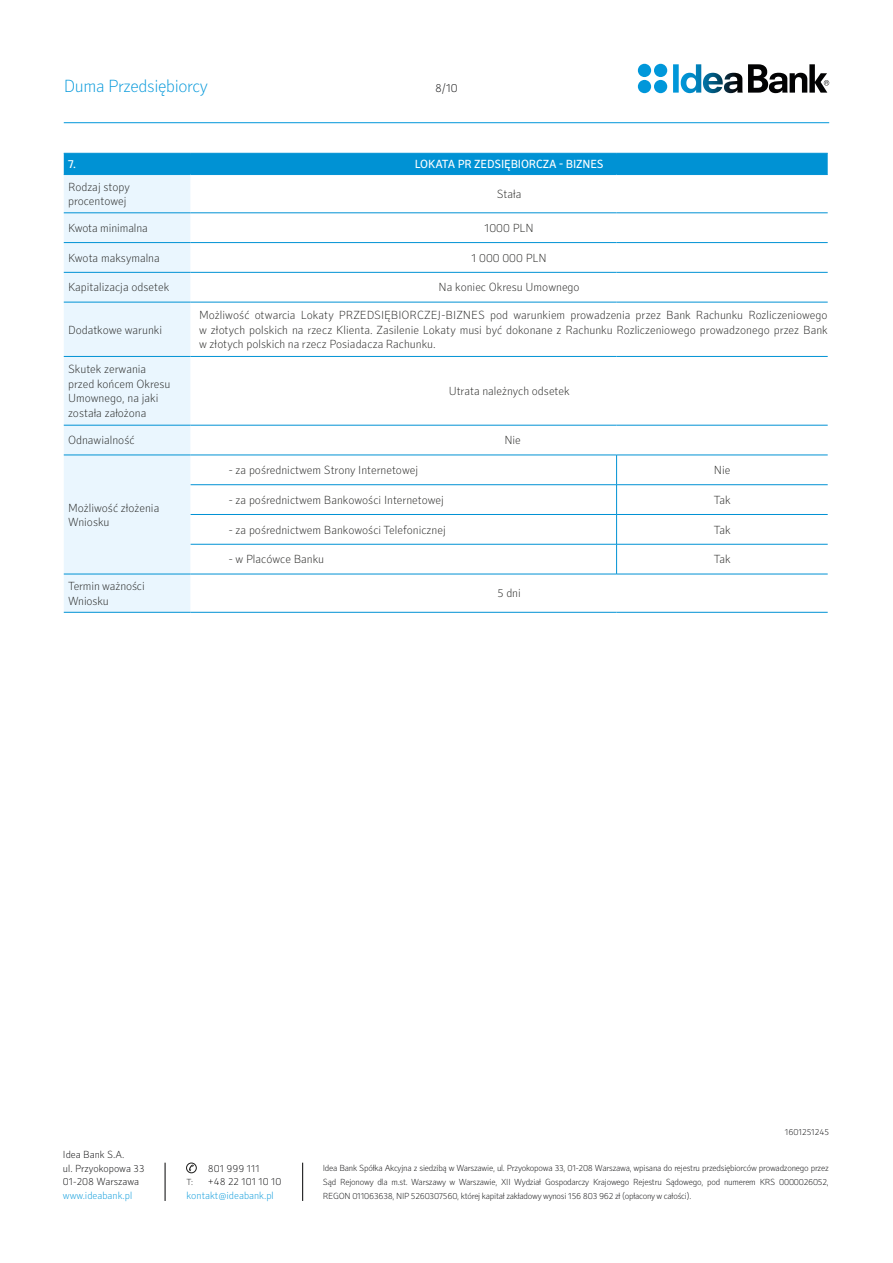
<style>
.page{position:relative;width:893px;height:1263px;background:#fff}
.page>*{position:absolute;margin:0;border:0;box-sizing:border-box;transform-origin:0 0}
.t1{font:100 18px "Secca";letter-spacing:-.02em;color:#0097da}
.t2{font:100 12px/14.4px "Secca";color:#1d1d1b}
.t3{font:12px "Secca";letter-spacing:-.01em;color:#fff}
.t4{font:100 12px "Secca";color:#020203}
.t5{font:100 10.5px/13.5px "Secca";color:#020203}
.t6{font:100 10.5px "Secca";color:#0097da}
.t7{font:100 9px/13.8px "Secca";letter-spacing:-.025em;color:#020203;text-align:justify}
</style>
<div class="page">
<hr style="left:64px;top:122px;width:765px;height:1px;background:#0097da">
<svg style="left:638px;top:64px;width:29px;height:29px"></svg>
<svg style="left:673px;top:64px;width:156px;height:29px"></svg>
<hr style="left:165px;top:1163px;width:1px;height:38px;background:#020203">
<hr style="left:302px;top:1163px;width:1px;height:38px;background:#020203">
<svg style="left:188px;top:1165px;width:6px;height:6px"></svg>
<div style="left:186px;top:1163px;width:10px;height:10px;border:1px solid #1d1d1c;border-radius:50%"></div>
<div style="left:64px;top:154px;width:764px;height:20px;background:#0092d4"></div>
<div style="left:64px;top:175px;width:127px;height:437px;background:#eaf6fe"></div>
<svg style="left:191px;top:212px;width:637px;height:400px"></svg>
<hr style="left:64px;top:213px;width:127px;height:1px;background:#0092d4">
<hr style="left:64px;top:242px;width:127px;height:1px;background:#0092d4">
<hr style="left:64px;top:272px;width:127px;height:1px;background:#0092d4">
<hr style="left:64px;top:302px;width:127px;height:1px;background:#0092d4">
<hr style="left:64px;top:356px;width:127px;height:1px;background:#0092d4">
<hr style="left:64px;top:425px;width:127px;height:1px;background:#0092d4">
<hr style="left:64px;top:455px;width:127px;height:1px;background:#0092d4">
<hr style="left:64px;top:574px;width:127px;height:1px;background:#0092d4">
<hr style="left:191px;top:484px;width:426px;height:1px;background:#0092d4">
<hr style="left:191px;top:514px;width:426px;height:1px;background:#0092d4">
<hr style="left:191px;top:544px;width:426px;height:1px;background:#0092d4">
<hr style="left:64px;top:612px;width:127px;height:1px;background:#0092d4">
<hr style="left:64px;top:153px;width:127px;height:1px;background:#0092d4">
<hr style="left:64px;top:174px;width:127px;height:1px;background:#0092d4">
<hr style="left:191px;top:153px;width:426px;height:1px;background:#0092d4">
<hr style="left:617px;top:153px;width:211px;height:1px;background:#0092d4">
<hr style="left:191px;top:174px;width:426px;height:1px;background:#0092d4">
<hr style="left:617px;top:174px;width:211px;height:1px;background:#0092d4">
<hr style="left:191px;top:213px;width:426px;height:1px;background:#0092d4">
<hr style="left:617px;top:213px;width:211px;height:1px;background:#0092d4">
<hr style="left:191px;top:242px;width:426px;height:1px;background:#0092d4">
<hr style="left:617px;top:242px;width:211px;height:1px;background:#0092d4">
<hr style="left:191px;top:272px;width:426px;height:1px;background:#0092d4">
<hr style="left:617px;top:272px;width:211px;height:1px;background:#0092d4">
<hr style="left:191px;top:302px;width:426px;height:1px;background:#0092d4">
<hr style="left:617px;top:302px;width:211px;height:1px;background:#0092d4">
<hr style="left:191px;top:356px;width:426px;height:1px;background:#0092d4">
<hr style="left:617px;top:356px;width:211px;height:1px;background:#0092d4">
<hr style="left:191px;top:425px;width:426px;height:1px;background:#0092d4">
<hr style="left:617px;top:425px;width:211px;height:1px;background:#0092d4">
<hr style="left:191px;top:455px;width:426px;height:1px;background:#0092d4">
<hr style="left:617px;top:455px;width:211px;height:1px;background:#0092d4">
<hr style="left:617px;top:484px;width:211px;height:1px;background:#0092d4">
<hr style="left:617px;top:514px;width:211px;height:1px;background:#0092d4">
<svg style="left:616px;top:455px;width:1px;height:89px"></svg>
<hr style="left:617px;top:544px;width:211px;height:1px;background:#0092d4">
<hr style="left:616px;top:544px;width:1px;height:30px;background:#0092d4">
<hr style="left:191px;top:574px;width:426px;height:1px;background:#0092d4">
<hr style="left:617px;top:574px;width:211px;height:1px;background:#0092d4">
<hr style="left:191px;top:612px;width:426px;height:1px;background:#0092d4">
<hr style="left:617px;top:612px;width:211px;height:1px;background:#0092d4">
<h1 class="t1" style="left:64px;top:76px;width:146px">Duma Przedsiębiorcy</h1>
<p class="t4" style="left:435px;top:81px;width:24px">8/10</p>
<p class="t3" style="left:68px;top:157px;width:9px">7.</p>
<p class="t3" style="left:415px;top:157px;width:190px">LOKATA PR ZEDSI ĘBIORCZA - BIZNES</p>
<p class="t2" style="left:68px;top:180px;width:63px">Rodzaj stopy procentowej</p>
<p class="t2" style="left:497px;top:187px;width:26px">Stała</p>
<p class="t2" style="left:68px;top:221px;width:81px">Kwota minimalna</p>
<p class="t2" style="left:484px;top:221px;width:51px">1000 PLN</p>
<p class="t2" style="left:68px;top:251px;width:93px">Kwota maksymalna</p>
<p class="t2" style="left:471px;top:251px;width:77px">1 000 000 PLN</p>
<p class="t2" style="left:68px;top:281px;width:103px">Kapitalizacja odsetek</p>
<p class="t2" style="left:439px;top:281px;width:143px">Na koniec Okresu Umownego</p>
<p class="t2" style="left:68px;top:323px;width:96px">Dodatkowe warunki</p>
<p class="t2" style="left:199px;top:308px;width:630px;text-align:justify">Możliwość otwarcia Lokaty PRZEDSIĘBIORCZEJ-BIZNES pod warunkiem prowadzenia przez Bank Rachunku Rozliczeniowego w złotych polskich na rzecz Klienta. Zasilenie Lokaty musi być dokonane z Rachunku Rozliczeniowego prowadzonego przez Bank w złotych polskich na rzecz Posiadacza Rachunku.</p>
<p class="t2" style="left:68px;top:363px;width:104px">Skutek zerwania przed końcem Okresu<br>Umownego, na jaki została założona</p>
<p class="t2" style="left:449px;top:384px;width:122px">Utrata należnych odsetek</p>
<p class="t2" style="left:68px;top:433px;width:68px">Odnawialność</p>
<p class="t2" style="left:504px;top:433px;width:18px">Nie</p>
<p class="t2" style="left:68px;top:501px;width:93px">Możliwość złożenia<br>Wniosku</p>
<p class="t2" style="left:229px;top:463px;width:191px">- za pośrednictwem Strony Internetowej</p>
<p class="t2" style="left:714px;top:463px;width:18px">Nie</p>
<p class="t2" style="left:229px;top:493px;width:217px">- za pośrednictwem Bankowości Internetowej</p>
<p class="t2" style="left:714px;top:493px;width:18px">Tak</p>
<p class="t2" style="left:229px;top:523px;width:218px">- za pośrednictwem Bankowości Telefonicznej</p>
<p class="t2" style="left:714px;top:523px;width:18px">Tak</p>
<p class="t2" style="left:229px;top:553px;width:97px">- w Placówce Banku</p>
<p class="t2" style="left:714px;top:553px;width:18px">Tak</p>
<p class="t2" style="left:68px;top:579px;width:78px">Termin ważności<br>Wniosku</p>
<p class="t2" style="left:497px;top:587px;width:25px">5 dni</p>
<p class="t7" style="left:785px;top:1126px;width:46px">1601251245</p>
<p class="t5" style="left:63px;top:1148px;width:83px">Idea Bank S.A.<br>ul. Przyokopowa 33<br>01-208 Warszawa</p>
<p class="t6" style="left:63px;top:1189px;width:71px">www.ideabank.pl</p>
<p class="t5" style="left:208px;top:1161px;width:54px">801 999 111</p>
<p class="t7" style="left:187px;top:1175px;width:8px">T:</p>
<p class="t5" style="left:208px;top:1175px;width:75px">+48 22 101 10 10</p>
<p class="t6" style="left:187px;top:1189px;width:89px">kontakt@ideabank.pl</p>
<p class="t7" style="left:323px;top:1162px;width:507px">Idea Bank Spółka Akcyjna z siedzibą w Warszawie, ul. Przyokopowa 33, 01-208 Warszawa, wpisana do rejestru przedsiębiorców prowadzonego przez Sąd Rejonowy dla m.st. Warszawy w Warszawie, XII Wydział Gospodarczy Krajowego Rejestru Sądowego, pod numerem KRS 0000026052, REGON 011063638, NIP 5260307560, której kapitał zakładowy wynosi 156 803 962 zł (opłacony w całości).</p>
</div>
